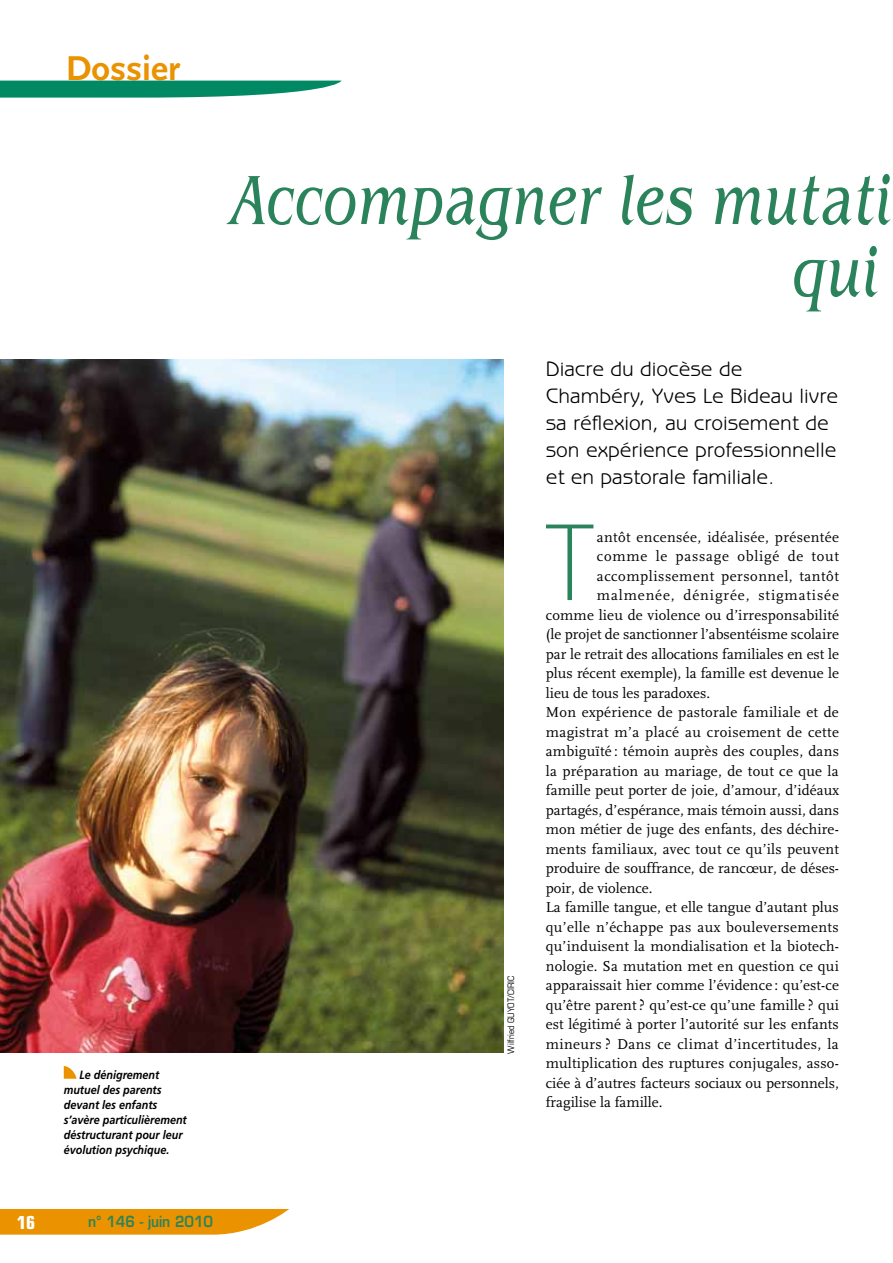
<style>
.page{position:relative;width:893px;height:1263px;background:#fff}
.page>*{position:absolute;margin:0;border:0;box-sizing:border-box;transform-origin:0 0}
.t1{font:300 107.85px "Bauhaus";color:#2b835c}
.t2{font:italic 72px/72px "Benguiat";color:#2b835c;text-align:right;scale:.75 1}
.t3{font:700 36px "Scala Sans";color:#ea9200}
.t4{font:21px/27px "Benguiat Gothic";color:#000}
.t5{font:700 condensed 18px "Eurostile";color:#fff}
.t6{font:15px "Scala";letter-spacing:.01em;color:#000}
.t7{font:15px "Scala";letter-spacing:.03em;color:#000}
.t8{font:15px "Scala";letter-spacing:.035em;color:#000}
.t9{font:15px "Scala";letter-spacing:.06em;color:#000}
.t10{font:15px "Scala";letter-spacing:.05em;color:#000}
.t11{font:600 15px "Eurostile";color:#2b835c;scale:.9 1}
.t12{font:italic 700 12px/15px "Frutiger";color:#000;scale:.9 1}
.t13{font:condensed 9px "Eurostile";color:#000}
</style>
<div class="page">
<svg style="left:0;top:1209px;width:289px;height:25px"></svg>
<img style="left:0;top:359px;width:503px;height:694px">
<svg style="left:64px;top:1066px;width:13px;height:13px"></svg>
<svg style="left:0;top:81px;width:341px;height:17px"></svg>
<h3 class="t3" style="left:66px;top:49px;width:116px">Dossier</h3>
<p class="t12" style="left:64px;top:1067px;width:138px;text-indent:16px">Le dénigrement mutuel des parents devant les enfants s’avère particulièrement déstructurant pour leur évolution psychique.</p>
<h2 class="t2" style="left:230px;top:164px;width:883px">Accompagner les mutati qui</h2>
<p class="t13" style="left:506px;top:1053px;width:80px;rotate:-90deg">Wilfried GUYOT/CIRIC</p>
<h3 class="t4" style="left:546px;top:356px;width:294px">Diacre du diocèse de<br>Chambéry, Yves Le Bideau livre sa réflexion, au croisement de son expérience professionnelle et en pastorale familiale.</h3>
<h1 class="t1" style="left:546px;top:499px;width:49px">T</h1>
<p class="t6" style="left:597px;top:528px;width:244px">antôt encensée, idéalisée, présentée</p>
<p class="t10" style="left:597px;top:548px;width:244px">comme le passage obligé de tout</p>
<p class="t8" style="left:597px;top:567px;width:243px">accomplissement personnel, tantôt</p>
<p class="t9" style="left:597px;top:587px;width:244px">malmenée, dénigrée, stigmatisée</p>
<p class="t6" style="left:546px;top:606px;width:295px">comme lieu de violence ou d’irresponsabilité</p>
<p class="t6" style="left:546px;top:626px;width:295px">(le projet de sanctionner l’absentéisme scolaire</p>
<p class="t6" style="left:546px;top:645px;width:295px">par le retrait des allocations familiales en est le</p>
<p class="t6" style="left:546px;top:665px;width:295px">plus récent exemple), la famille est devenue le</p>
<p class="t6" style="left:546px;top:684px;width:166px">lieu de tous les paradoxes.</p>
<p class="t6" style="left:546px;top:704px;width:295px">Mon expérience de pastorale familiale et de</p>
<p class="t6" style="left:546px;top:723px;width:295px">magistrat m’a placé au croisement de cette</p>
<p class="t6" style="left:546px;top:743px;width:295px">ambiguïté : témoin auprès des couples, dans</p>
<p class="t6" style="left:546px;top:762px;width:294px">la préparation au mariage, de tout ce que la</p>
<p class="t6" style="left:546px;top:782px;width:295px">famille peut porter de joie, d’amour, d’idéaux</p>
<p class="t6" style="left:546px;top:801px;width:295px">partagés, d’espérance, mais témoin aussi, dans</p>
<p class="t6" style="left:546px;top:821px;width:295px">mon métier de juge des enfants, des déchire-</p>
<p class="t6" style="left:546px;top:840px;width:295px">ments familiaux, avec tout ce qu’ils peuvent</p>
<p class="t6" style="left:546px;top:860px;width:295px">produire de souffrance, de rancœur, de déses-</p>
<p class="t6" style="left:546px;top:879px;width:108px">poir, de violence.</p>
<p class="t6" style="left:546px;top:899px;width:295px">La famille tangue, et elle tangue d’autant plus</p>
<p class="t6" style="left:546px;top:918px;width:294px">qu’elle n’échappe pas aux bouleversements</p>
<p class="t6" style="left:546px;top:938px;width:295px">qu’induisent la mondialisation et la biotech-</p>
<p class="t6" style="left:546px;top:957px;width:295px">nologie. Sa mutation met en question ce qui</p>
<p class="t6" style="left:546px;top:977px;width:295px">apparaissait hier comme l’évidence : qu’est-ce</p>
<p class="t6" style="left:546px;top:996px;width:295px">qu’être parent ? qu’est-ce qu’une famille ? qui</p>
<p class="t6" style="left:546px;top:1016px;width:295px">est légitimé à porter l’autorité sur les enfants</p>
<p class="t7" style="left:546px;top:1035px;width:294px">mineurs ? Dans ce climat d’incertitudes, la</p>
<p class="t6" style="left:546px;top:1055px;width:295px">multiplication des ruptures conjugales, asso-</p>
<p class="t6" style="left:546px;top:1074px;width:295px">ciée à d’autres facteurs sociaux ou personnels,</p>
<p class="t6" style="left:546px;top:1094px;width:118px">fragilise la famille.</p>
<p class="t5" style="left:17px;top:1212px;width:19px">16</p>
<p class="t11" style="left:88px;top:1212px;width:140px">n° 146 - juin 2010</p>
</div>
